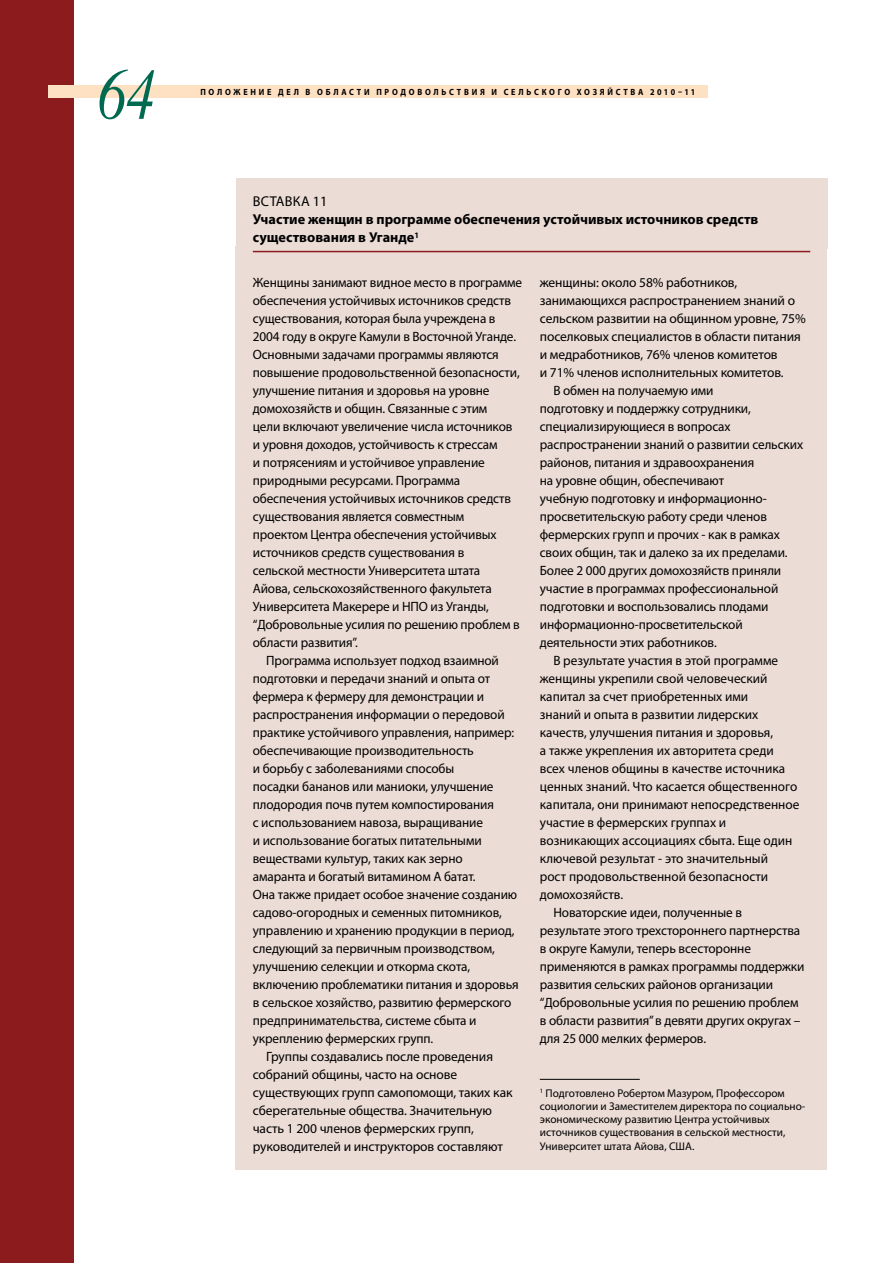
<style>
.page{position:relative;width:893px;height:1263px;background:#fff}
.page>*{position:absolute;margin:0;border:0;box-sizing:border-box;transform-origin:0 0}
.t1{font:italic 72px "Times";color:#006a51;scale:.8 1}
.t2{font:700 14.25px/18px "Myriad Pro";color:#000}
.t3{font:14.25px "Myriad Pro";letter-spacing:.02em;color:#000}
.t4{font:13.5px "Myriad Pro";letter-spacing:-.01em;color:#000}
.t5{font:11.25px/13.2px "Myriad Pro";color:#000}
.t6{font:700 9px "Myriad Pro";letter-spacing:.35em;color:#000;scale:.9 1}
</style>
<div class="page">
<div style="left:0;top:0;width:74px;height:1263px;background:#8b1b1d"></div>
<div style="left:49px;top:85px;width:659px;height:13px;background:#fee0c3"></div>
<div style="left:236px;top:246px;width:591px;height:923px;background:#ebdcd5"></div>
<hr style="left:540px;top:1079px;width:100px;height:1px;background:#000">
<div style="left:236px;top:179px;width:591px;height:70px;background:#ebdcd5"></div>
<hr style="left:253px;top:251px;width:557px;height:1px;background:#8b1b1d">
<h1 class="t1" style="left:98px;top:32px;width:74px">64</h1>
<p class="t6" style="left:200px;top:86px;width:19px">П олож</p>
<p class="t6" style="left:243px;top:86px;width:86px">ение дел в области</p>
<p class="t6" style="left:376px;top:86px;width:3px">продовольстви</p>
<p class="t6" style="left:480px;top:86px;width:46px">я и сельского</p>
<p class="t6" style="left:577px;top:86px;width:48px">хо зяйства</p>
<p class="t6" style="left:650px;top:86px;width:52px">2010–11</p>
<p class="t3" style="left:253px;top:193px;width:76px">ВСТАВКА 11</p>
<p class="t2" style="left:253px;top:210px;width:507px">Участие женщин в программе обеспечения устойчивых источников средств существования в Уганде<sup>1</sup></p>
<p class="t4" style="left:253px;top:274px;width:271px">Женщины занимают видное место в программе</p>
<p class="t4" style="left:253px;top:292px;width:260px">обеспечения устойчивых источников средств</p>
<p class="t4" style="left:253px;top:310px;width:244px">существования, которая была учреждена в</p>
<p class="t4" style="left:253px;top:328px;width:265px">2004 году в округе Камули в Восточной Уганде.</p>
<p class="t4" style="left:253px;top:346px;width:248px">Основными задачами программы являются</p>
<p class="t4" style="left:253px;top:364px;width:268px">повышение продовольственной безопасности,</p>
<p class="t4" style="left:253px;top:382px;width:238px">улучшение питания и здоровья на уровне</p>
<p class="t4" style="left:253px;top:400px;width:236px">домохозяйств и общин. Связанные с этим</p>
<p class="t4" style="left:253px;top:418px;width:261px">цели включают увеличение числа источников</p>
<p class="t4" style="left:253px;top:436px;width:246px">и уровня доходов, устойчивость к стрессам</p>
<p class="t4" style="left:253px;top:454px;width:234px">и потрясениям и устойчивое управление</p>
<p class="t4" style="left:253px;top:472px;width:209px">природными ресурсами. Программа</p>
<p class="t4" style="left:253px;top:490px;width:260px">обеспечения устойчивых источников средств</p>
<p class="t4" style="left:253px;top:508px;width:213px">существования является совместным</p>
<p class="t4" style="left:253px;top:526px;width:245px">проектом Центра обеспечения устойчивых</p>
<p class="t4" style="left:253px;top:544px;width:213px">источников средств существования в</p>
<p class="t4" style="left:253px;top:562px;width:229px">сельской местности Университета штата</p>
<p class="t4" style="left:253px;top:580px;width:240px">Айова, сельскохозяйственного факультета</p>
<p class="t4" style="left:253px;top:598px;width:238px">Университета Макерере и НПО из Уганды,</p>
<p class="t4" style="left:253px;top:616px;width:268px">“Добровольные усилия по решению проблем в</p>
<p class="t4" style="left:253px;top:634px;width:106px">области развития”.</p>
<p class="t4" style="left:266px;top:652px;width:234px">Программа использует подход взаимной</p>
<p class="t4" style="left:253px;top:670px;width:239px">подготовки и передачи знаний и опыта от</p>
<p class="t4" style="left:253px;top:688px;width:233px">фермера к фермеру для демонстрации и</p>
<p class="t4" style="left:253px;top:706px;width:253px">распространения информации о передовой</p>
<p class="t4" style="left:253px;top:724px;width:263px">практике устойчивого управления, например:</p>
<p class="t4" style="left:253px;top:742px;width:223px">обеспечивающие производительность</p>
<p class="t4" style="left:253px;top:760px;width:203px">и борьбу с заболеваниями способы</p>
<p class="t4" style="left:253px;top:778px;width:242px">посадки бананов или маниоки, улучшение</p>
<p class="t4" style="left:253px;top:796px;width:243px">плодородия почв путем компостирования</p>
<p class="t4" style="left:253px;top:814px;width:232px">с использованием навоза, выращивание</p>
<p class="t4" style="left:253px;top:832px;width:230px">и использование богатых питательными</p>
<p class="t4" style="left:253px;top:850px;width:211px">веществами культур, таких как зерно</p>
<p class="t4" style="left:253px;top:868px;width:224px">амаранта и богатый витамином А батат.</p>
<p class="t4" style="left:253px;top:886px;width:266px">Она также придает особое значение созданию</p>
<p class="t4" style="left:253px;top:904px;width:251px">садово-огородных и семенных питомников,</p>
<p class="t4" style="left:253px;top:922px;width:263px">управлению и хранению продукции в период,</p>
<p class="t4" style="left:253px;top:940px;width:244px">следующий за первичным производством,</p>
<p class="t4" style="left:253px;top:958px;width:219px">улучшению селекции и откорма скота,</p>
<p class="t4" style="left:253px;top:976px;width:267px">включению проблематики питания и здоровья</p>
<p class="t4" style="left:253px;top:994px;width:260px">в сельское хозяйство, развитию фермерского</p>
<p class="t4" style="left:253px;top:1012px;width:225px">предпринимательства, системе сбыта и</p>
<p class="t4" style="left:253px;top:1030px;width:182px">укреплению фермерских групп.</p>
<p class="t4" style="left:266px;top:1048px;width:228px">Группы создавались после проведения</p>
<p class="t4" style="left:253px;top:1066px;width:206px">собраний общины, часто на основе</p>
<p class="t4" style="left:253px;top:1084px;width:261px">существующих групп самопомощи, таких как</p>
<p class="t4" style="left:253px;top:1102px;width:241px">сберегательные общества. Значительную</p>
<p class="t4" style="left:253px;top:1120px;width:223px">часть 1 200 членов фермерских групп,</p>
<p class="t4" style="left:253px;top:1138px;width:252px">руководителей и инструкторов составляют</p>
<p class="t4" style="left:540px;top:274px;width:199px">женщины: около 58% работников,</p>
<p class="t4" style="left:540px;top:292px;width:257px">занимающихся распространением знаний о</p>
<p class="t4" style="left:540px;top:310px;width:267px">сельском развитии на общинном уровне, 75%</p>
<p class="t4" style="left:540px;top:328px;width:262px">поселковых специалистов в области питания</p>
<p class="t4" style="left:540px;top:346px;width:239px">и медработников, 76% членов комитетов</p>
<p class="t4" style="left:540px;top:364px;width:245px">и 71% членов исполнительных комитетов.</p>
<p class="t4" style="left:553px;top:382px;width:162px">В обмен на получаемую ими</p>
<p class="t4" style="left:540px;top:400px;width:213px">подготовку и поддержку сотрудники,</p>
<p class="t4" style="left:540px;top:418px;width:192px">специализирующиеся в вопросах</p>
<p class="t4" style="left:540px;top:436px;width:265px">распространении знаний о развитии сельских</p>
<p class="t4" style="left:540px;top:454px;width:216px">районов, питания и здравоохранения</p>
<p class="t4" style="left:540px;top:472px;width:186px">на уровне общин, обеспечивают</p>
<p class="t4" style="left:540px;top:490px;width:228px">учебную подготовку и информационно-</p>
<p class="t4" style="left:540px;top:508px;width:229px">просветительскую работу среди членов</p>
<p class="t4" style="left:540px;top:526px;width:242px">фермерских групп и прочих - как в рамках</p>
<p class="t4" style="left:540px;top:544px;width:249px">своих общин, так и далеко за их пределами.</p>
<p class="t4" style="left:540px;top:562px;width:243px">Более 2 000 других домохозяйств приняли</p>
<p class="t4" style="left:540px;top:580px;width:240px">участие в программах профессиональной</p>
<p class="t4" style="left:540px;top:598px;width:230px">подготовки и воспользовались плодами</p>
<p class="t4" style="left:540px;top:616px;width:204px">информационно-просветительской</p>
<p class="t4" style="left:540px;top:634px;width:178px">деятельности этих работников.</p>
<p class="t4" style="left:553px;top:652px;width:226px">В результате участия в этой программе</p>
<p class="t4" style="left:540px;top:670px;width:229px">женщины укрепили свой человеческий</p>
<p class="t4" style="left:540px;top:688px;width:210px">капитал за счет приобретенных ими</p>
<p class="t4" style="left:540px;top:706px;width:220px">знаний и опыта в развитии лидерских</p>
<p class="t4" style="left:540px;top:724px;width:235px">качеств, улучшения питания и здоровья,</p>
<p class="t4" style="left:540px;top:742px;width:235px">а также укрепления их авторитета среди</p>
<p class="t4" style="left:540px;top:760px;width:247px">всех членов общины в качестве источника</p>
<p class="t4" style="left:540px;top:778px;width:259px">ценных знаний. Что касается общественного</p>
<p class="t4" style="left:540px;top:796px;width:261px">капитала, они принимают непосредственное</p>
<p class="t4" style="left:540px;top:814px;width:188px">участие в фермерских группах и</p>
<p class="t4" style="left:540px;top:832px;width:254px">возникающих ассоциациях сбыта. Еще один</p>
<p class="t4" style="left:540px;top:850px;width:230px">ключевой результат - это значительный</p>
<p class="t4" style="left:540px;top:868px;width:230px">рост продовольственной безопасности</p>
<p class="t4" style="left:540px;top:886px;width:85px">домохозяйств.</p>
<p class="t4" style="left:553px;top:904px;width:190px">Новаторские идеи, полученные в</p>
<p class="t4" style="left:540px;top:922px;width:262px">результате этого трехстороннего партнерства</p>
<p class="t4" style="left:540px;top:940px;width:213px">в округе Камули, теперь всесторонне</p>
<p class="t4" style="left:540px;top:958px;width:266px">применяются в рамках программы поддержки</p>
<p class="t4" style="left:540px;top:976px;width:235px">развития сельских районов организации</p>
<p class="t4" style="left:540px;top:994px;width:260px">“Добровольные усилия по решению проблем</p>
<p class="t4" style="left:540px;top:1012px;width:262px">в области развития” в девяти других округах –</p>
<p class="t4" style="left:540px;top:1030px;width:168px">для 25 000 мелких фермеров.</p>
<p class="t5" style="left:540px;top:1086px;width:267px"><sup>1</sup> Подготовлено Робертом Мазуром, Профессором социологии и Заместителем директора по социально&shy;экономическому развитию Центра устойчивых источников существования в сельской местности, Университет штата Айова, США.</p>
</div>
